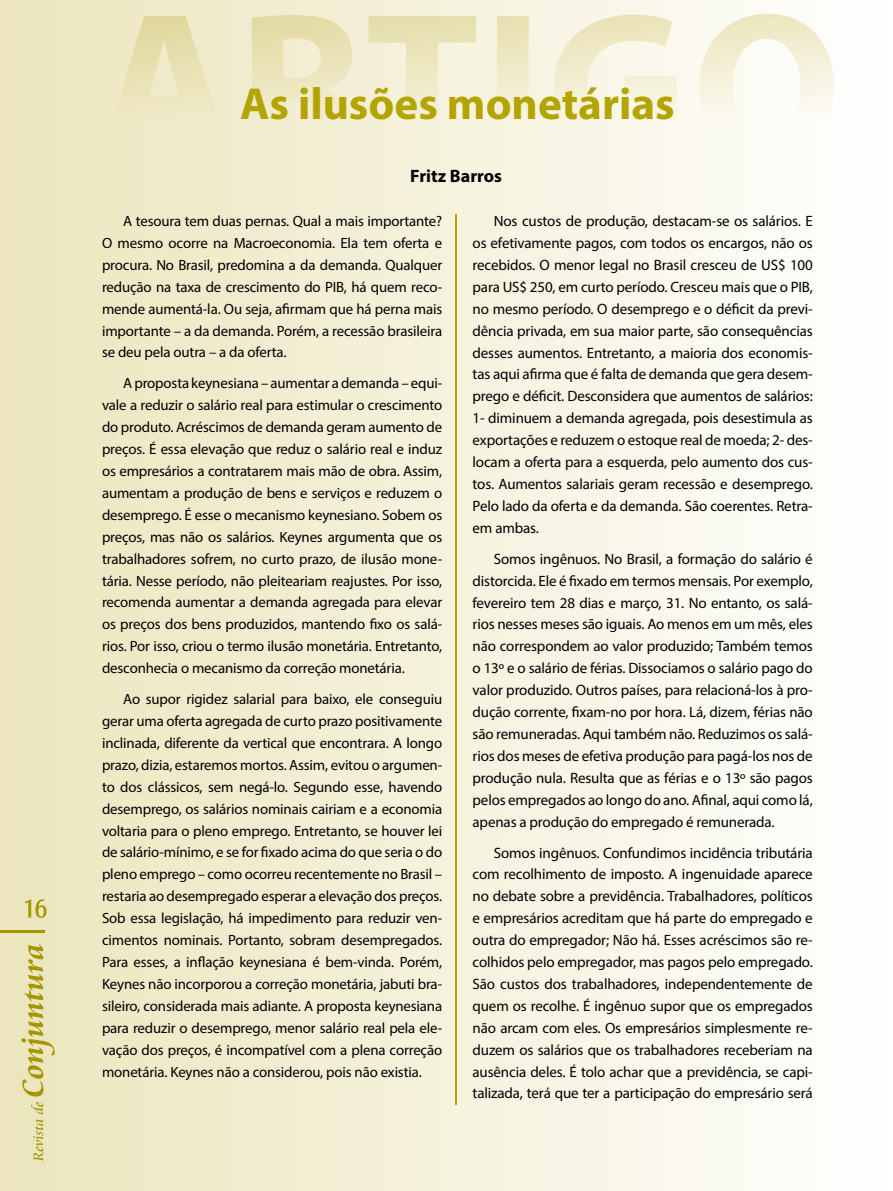
<style>
.page{position:relative;width:893px;height:1191px;background:#fff}
.page>*{position:absolute;margin:0;border:0;box-sizing:border-box;transform-origin:0 0}
.t1{font:700 45px "Myriad Pro";color:#b3a400}
.t2{font:700 18px "Myriad Pro";color:#000}
.t3{font:15px/21.9px "Myriad Pro";letter-spacing:-.01em;color:#000;text-align:justify}
.t4{font:14.85px/21.9px "Myriad Pro";letter-spacing:-.01em;color:#000;text-align:justify}
</style>
<div class="page">
<img style="left:0;top:467px;width:734px;height:724px">
<img style="left:0;top:157px;width:737px;height:310px">
<img style="left:25px;top:899px;width:22px;height:19px">
<img style="left:0;top:930px;width:45px;height:2px">
<img style="left:31px;top:1101px;width:12px;height:60px">
<img style="left:21px;top:944px;width:34px;height:152px">
<hr style="left:456px;top:215px;width:1px;height:890px;background:#b3a400">
<img style="left:102px;top:14px;width:732px;height:144px">
<h1 class="t1" style="left:240px;top:74px;width:436px">As ilusões monetárias</h1>
<p class="t2" style="left:410px;top:164px;width:93px">Fritz Barros</p>
<p class="t4" style="left:102px;top:210px;width:342px;text-indent:21px">A tesoura tem duas pernas. Qual a mais importante?<br>O mesmo ocorre na Macroeconomia. Ela tem oferta e procura. No Brasil, predomina a da demanda. Qualquer redução na taxa de crescimento do PIB, há quem reco&shy;mende aumentá-la. Ou seja, afirmam que há perna mais importante – a da demanda. Porém, a recessão brasileira se deu pela outra – a da oferta.</p>
<p class="t4" style="left:102px;top:372px;width:342px;text-indent:21px">A proposta keynesiana – aumentar a demanda – equi&shy;vale a reduzir o salário real para estimular o crescimento do produto. Acréscimos de demanda geram aumento de preços. É essa elevação que reduz o salário real e induz os empresários a contratarem mais mão de obra. Assim, aumentam a produção de bens e serviços e reduzem o desemprego. É esse o mecanismo keynesiano. Sobem os preços, mas não os salários. Keynes argumenta que os trabalhadores sofrem, no curto prazo, de ilusão mone&shy;tária. Nesse período, não pleiteariam reajustes. Por isso, recomenda aumentar a demanda agregada para elevar os preços dos bens produzidos, mantendo fixo os salá&shy;rios. Por isso, criou o termo ilusão monetária. Entretanto, desconhecia o mecanismo da correção monetária.</p>
<p class="t4" style="left:102px;top:688px;width:342px;text-indent:21px">Ao supor rigidez salarial para baixo, ele conseguiu gerar uma oferta agregada de curto prazo positivamente inclinada, diferente da vertical que encontrara. A longo prazo, dizia, estaremos mortos. Assim, evitou o argumen&shy;to dos clássicos, sem negá-lo. Segundo esse, havendo desemprego, os salários nominais cairiam e a economia voltaria para o pleno emprego. Entretanto, se houver lei de salário-mínimo, e se for fixado acima do que seria o do pleno emprego – como ocorreu recentemente no Brasil – restaria ao desempregado esperar a elevação dos preços.<br>Sob essa legislação, há impedimento para reduzir ven&shy;cimentos nominais. Portanto, sobram desempregados.<br>Para esses, a inflação keynesiana é bem-vinda. Porém, Keynes não incorporou a correção monetária, jabuti bra&shy;sileiro, considerada mais adiante. A proposta keynesiana para reduzir o desemprego, menor salário real pela ele&shy;vação dos preços, é incompatível com a plena correção monetária. Keynes não a considerou, pois não existia.</p>
<p class="t3" style="left:473px;top:210px;width:342px;text-indent:21px">Nos custos de produção, destacam-se os salários. E os efetivamente pagos, com todos os encargos, não os recebidos. O menor legal no Brasil cresceu de US$ 100 para US$ 250, em curto período. Cresceu mais que o PIB, no mesmo período. O desemprego e o déficit da previ&shy;dência privada, em sua maior parte, são consequências desses aumentos. Entretanto, a maioria dos economis&shy;tas aqui afirma que é falta de demanda que gera desem&shy;prego e déficit. Desconsidera que aumentos de salários:<br>1- diminuem a demanda agregada, pois desestimula as exportações e reduzem o estoque real de moeda; 2- des&shy;locam a oferta para a esquerda, pelo aumento dos cus&shy;tos. Aumentos salariais geram recessão e desemprego.<br>Pelo lado da oferta e da demanda. São coerentes. Retra&shy;em ambas.</p>
<p class="t3" style="left:473px;top:547px;width:342px;text-indent:21px">Somos ingênuos. No Brasil, a formação do salário é distorcida. Ele é fixado em termos mensais. Por exemplo, fevereiro tem 28 dias e março, 31. No entanto, os salá&shy;rios nesses meses são iguais. Ao menos em um mês, eles não correspondem ao valor produzido; Também temos o 13º e o salário de férias. Dissociamos o salário pago do valor produzido. Outros países, para relacioná-los à pro&shy;dução corrente, fixam-no por hora. Lá, dizem, férias não são remuneradas. Aqui também não. Reduzimos os salá&shy;rios dos meses de efetiva produção para pagá-los nos de produção nula. Resulta que as férias e o 13º são pagos pelos empregados ao longo do ano. Afinal, aqui como lá, apenas a produção do empregado é remunerada.</p>
<p class="t3" style="left:473px;top:841px;width:342px;text-indent:21px">Somos ingênuos. Confundimos incidência tributária com recolhimento de imposto. A ingenuidade aparece no debate sobre a previdência. Trabalhadores, políticos e empresários acreditam que há parte do empregado e outra do empregador; Não há. Esses acréscimos são re&shy;colhidos pelo empregador, mas pagos pelo empregado.<br>São custos dos trabalhadores, independentemente de quem os recolhe. É ingênuo supor que os empregados não arcam com eles. Os empresários simplesmente re&shy;duzem os salários que os trabalhadores receberiam na ausência deles. É tolo achar que a previdência, se capi&shy;talizada, terá que ter a participação do empresário será</p>
</div>
